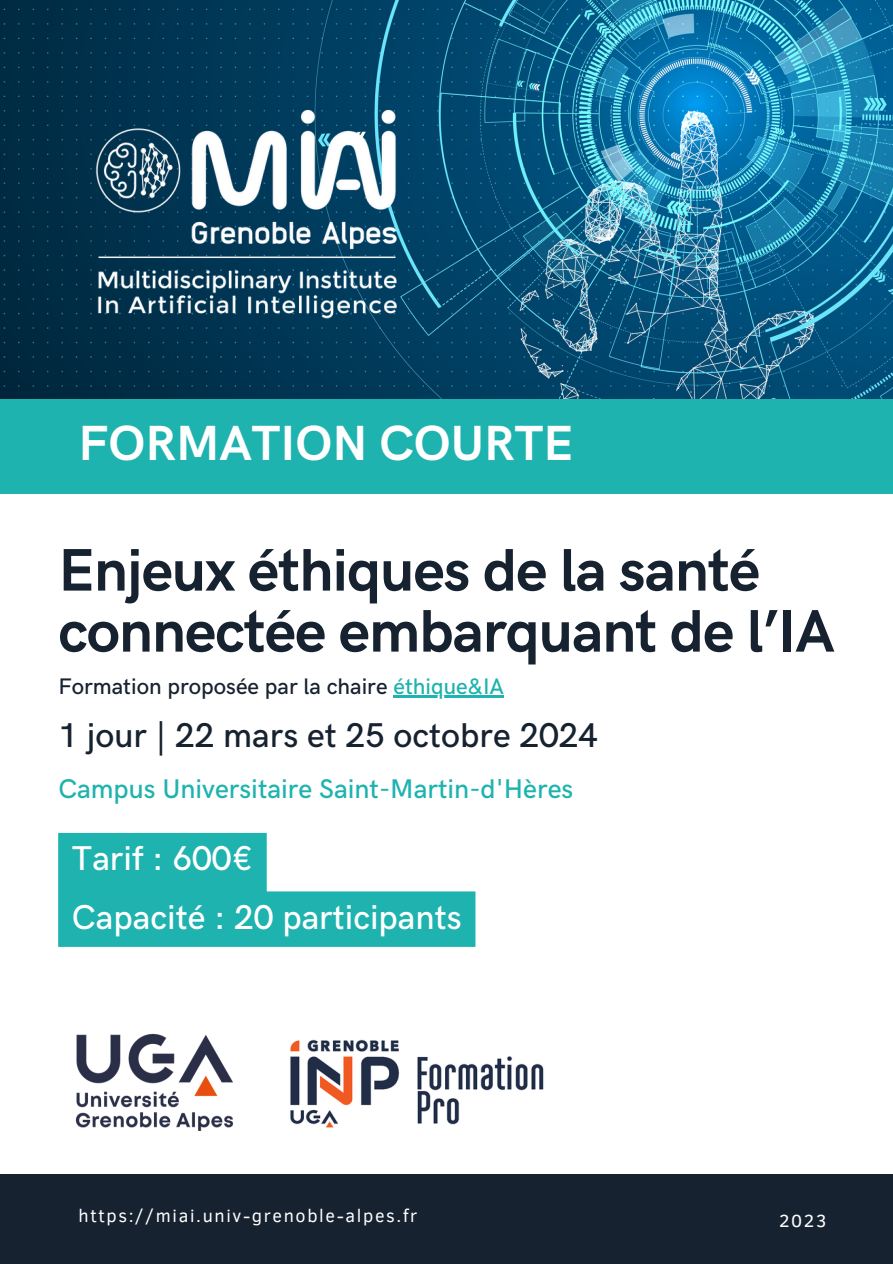
<style>
.page{position:relative;width:893px;height:1264px;background:#fff}
.page>*{position:absolute;margin:0;border:0;box-sizing:border-box;transform-origin:0 0}
.t1{font:700 60.15px/61.1px "HK Grotesk";letter-spacing:-.015em;color:#172230}
.t2{font:700 49.5px "HK Grotesk";color:#fff}
.t3{font:500 34.5px/58.5px "HK Grotesk";color:#fff}
.t4{font:500 34.5px "HK Grotesk";color:#172230}
.t5{font:500 27px "HK Grotesk";color:#1eb3af}
.t6{font:500 22.5px "HK Grotesk";color:#172230}
.t7{font:18px "Clear Sans";letter-spacing:.09em;color:#fff}
.s1{color:#1eb3af}
</style>
<div class="page">
<img style="left:0;top:0;width:892px;height:399px">
<img style="left:74px;top:89px;width:342px;height:244px">
<img style="left:75px;top:1033px;width:158px;height:98px">
<img style="left:290px;top:1039px;width:254px;height:89px">
<div style="left:0;top:1174px;width:892px;height:89px;background:#172230"></div>
<div style="left:0;top:399px;width:892px;height:94px;background:#1eb3af"></div>
<svg style="left:58px;top:833px;width:417px;height:113px;fill:#1eb3af"></svg>
<hr style="left:393px;top:695px;width:111px;height:3px;background:#1eb3af">
<p class="t2" style="left:79px;top:415px;width:496px">FORMATION COURTE</p>
<h1 class="t1" style="left:58px;top:542px;width:777px">Enjeux éthiques de la santé connectée embarquant de l’IA</h1>
<p class="t6" style="left:58px;top:673px;width:447px">Formation proposée par la chaire <span class="s1">éthique&amp;IA</span></p>
<p class="t4" style="left:58px;top:716px;width:541px">1 jour | 22 mars et 25 octobre 2024</p>
<h3 class="t5" style="left:58px;top:773px;width:516px">Campus Universitaire Saint-Martin-d'Hères</h3>
<p class="t3" style="left:72px;top:830px;width:391px">Tarif : 600€<br>Capacité : 20 participants</p>
<h4 class="t7" style="left:79px;top:1202px;width:340px">https://miai.univ-grenoble-alpes.fr</h4>
<h3 class="t7" style="left:779px;top:1207px;width:49px">2023</h3>
</div>
